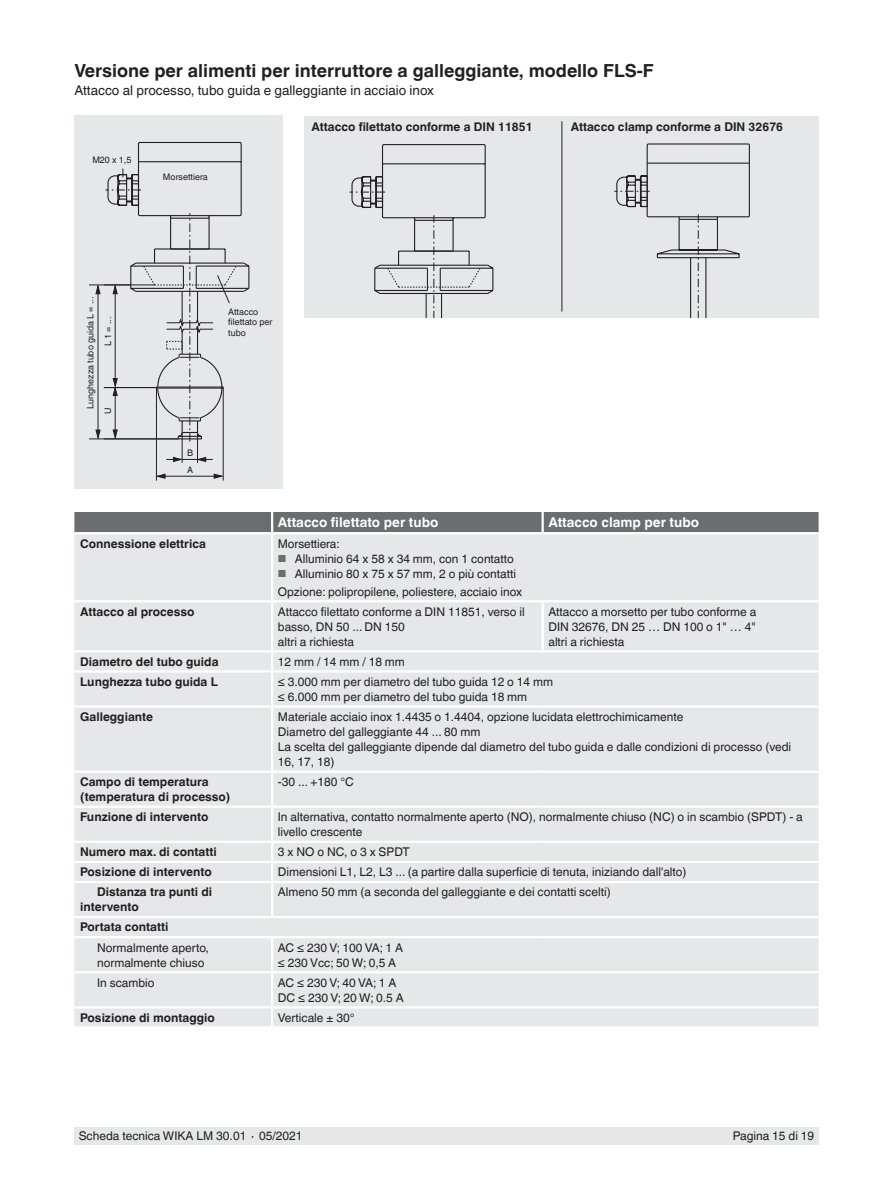
<style>
.page{position:relative;width:893px;height:1188px;background:#fff}
.page>*{position:absolute;margin:0;border:0;box-sizing:border-box;transform-origin:0 0}
.t1{font:700 18px "Helvetica World";color:#231f20}
.t2{font:13.5px "Helvetica World";color:#231f20}
.t3{font:700 13.5px "Helvetica World";color:#fff}
.t4{font:12px/15px "Helvetica World";color:#231f20}
.t5{font:700 12px/15px "Helvetica World";color:#231f20}
.t6{font:9px/10.5px "Helvetica World";color:#231f20}
.s1{font-size:10.2px;color:#6c6d70}
</style>
<div class="page">
<div style="left:74px;top:1128px;width:745px;height:17px;background:#e6e7e9"></div>
<div style="left:74px;top:116px;width:209px;height:373px;background:#e6e7e9"></div>
<div style="left:304px;top:116px;width:515px;height:202px;background:#e6e7e9"></div>
<div style="left:74px;top:512px;width:745px;height:20px;background:#6c6d70"></div>
<div style="left:74px;top:534px;width:745px;height:492px;background:#e6e7e9"></div>
<div style="left:74px;top:673px;width:745px;height:333px;background:#e6e7e9"></div>
<hr style="left:271px;top:512px;width:2px;height:20px;background:#fff">
<hr style="left:541px;top:512px;width:3px;height:20px;background:#fff">
<hr style="left:74px;top:600px;width:198px;height:2px;background:#fff">
<hr style="left:541px;top:602px;width:3px;height:48px;background:#fff">
<hr style="left:74px;top:650px;width:198px;height:2px;background:#fff">
<hr style="left:74px;top:670px;width:198px;height:3px;background:#fff">
<hr style="left:74px;top:705px;width:198px;height:3px;background:#fff">
<hr style="left:74px;top:771px;width:198px;height:2px;background:#fff">
<hr style="left:272px;top:771px;width:271px;height:2px;background:#fff">
<hr style="left:271px;top:773px;width:2px;height:33px;background:#fff">
<hr style="left:543px;top:771px;width:276px;height:2px;background:#fff">
<hr style="left:74px;top:806px;width:198px;height:2px;background:#fff">
<hr style="left:272px;top:806px;width:271px;height:2px;background:#fff">
<hr style="left:271px;top:808px;width:2px;height:33px;background:#fff">
<hr style="left:543px;top:806px;width:276px;height:2px;background:#fff">
<hr style="left:74px;top:841px;width:198px;height:2px;background:#fff">
<hr style="left:74px;top:861px;width:198px;height:2px;background:#fff">
<hr style="left:74px;top:881px;width:198px;height:2px;background:#fff">
<hr style="left:74px;top:971px;width:198px;height:2px;background:#fff">
<hr style="left:74px;top:1006px;width:198px;height:3px;background:#fff">
<hr style="left:74px;top:916px;width:198px;height:2px;background:#fff">
<hr style="left:272px;top:916px;width:271px;height:2px;background:#fff">
<hr style="left:543px;top:916px;width:276px;height:2px;background:#fff">
<hr style="left:74px;top:936px;width:198px;height:2px;background:#fff">
<hr style="left:272px;top:936px;width:271px;height:2px;background:#fff">
<hr style="left:543px;top:936px;width:276px;height:2px;background:#fff">
<hr style="left:271px;top:602px;width:2px;height:48px;background:#fff">
<hr style="left:271px;top:708px;width:2px;height:63px;background:#fff">
<hr style="left:272px;top:841px;width:271px;height:2px;background:#fff">
<hr style="left:543px;top:841px;width:276px;height:2px;background:#fff">
<hr style="left:272px;top:861px;width:271px;height:2px;background:#fff">
<hr style="left:543px;top:861px;width:276px;height:2px;background:#fff">
<hr style="left:272px;top:971px;width:271px;height:2px;background:#fff">
<hr style="left:543px;top:971px;width:276px;height:2px;background:#fff">
<hr style="left:272px;top:1006px;width:271px;height:3px;background:#fff">
<svg style="left:271px;top:1009px;width:2px;height:17px"></svg>
<hr style="left:543px;top:1006px;width:276px;height:3px;background:#fff">
<hr style="left:271px;top:534px;width:2px;height:66px;background:#fff">
<hr style="left:272px;top:600px;width:271px;height:2px;background:#fff">
<hr style="left:543px;top:600px;width:276px;height:2px;background:#fff">
<svg style="left:271px;top:843px;width:2px;height:38px"></svg>
<hr style="left:272px;top:881px;width:271px;height:2px;background:#fff">
<hr style="left:271px;top:883px;width:2px;height:33px;background:#fff">
<hr style="left:543px;top:881px;width:276px;height:2px;background:#fff">
<hr style="left:272px;top:650px;width:271px;height:2px;background:#fff">
<svg style="left:271px;top:652px;width:2px;height:18px"></svg>
<hr style="left:543px;top:650px;width:276px;height:2px;background:#fff">
<hr style="left:272px;top:670px;width:271px;height:3px;background:#fff">
<hr style="left:271px;top:673px;width:2px;height:32px;background:#fff">
<hr style="left:543px;top:670px;width:276px;height:3px;background:#fff">
<hr style="left:272px;top:705px;width:271px;height:3px;background:#fff">
<hr style="left:543px;top:705px;width:276px;height:3px;background:#fff">
<hr style="left:271px;top:938px;width:2px;height:33px;background:#fff">
<hr style="left:271px;top:973px;width:2px;height:33px;background:#fff">
<svg style="left:614px;top:143px;width:136px;height:175px"></svg>
<hr style="left:158px;top:476px;width:63px;height:1px;background:#231f20">
<svg style="left:214px;top:474px;width:8px;height:5px"></svg>
<svg style="left:157px;top:474px;width:9px;height:5px"></svg>
<hr style="left:223px;top:388px;width:1px;height:93px;background:#231f20">
<hr style="left:156px;top:388px;width:1px;height:93px;background:#231f20">
<hr style="left:197px;top:432px;width:1px;height:31px;background:#231f20">
<hr style="left:182px;top:432px;width:1px;height:31px;background:#231f20">
<svg style="left:166px;top:457px;width:47px;height:5px"></svg>
<hr style="left:89px;top:439px;width:89px;height:1px;background:#231f20">
<hr style="left:89px;top:285px;width:42px;height:1px;background:#231f20">
<svg style="left:95px;top:141px;width:155px;height:301px"></svg>
<svg style="left:349px;top:144px;width:145px;height:174px"></svg>
<hr style="left:561px;top:121px;width:1px;height:191px;background:#231f20">
<h1 class="t1" style="left:74px;top:60px;width:581px">Versione per alimenti per interruttore a galleggiante, modello FLS-F</h1>
<p class="t2" style="left:74px;top:83px;width:361px">Attacco al processo, tubo guida e galleggiante in acciaio inox</p>
<p class="t6" style="left:92px;top:155px;width:41px">M20 x 1,5</p>
<p class="t6" style="left:163px;top:172px;width:46px">Morsettiera</p>
<p class="t5" style="left:311px;top:120px;width:223px">Attacco filettato conforme a DIN 11851</p>
<p class="t5" style="left:571px;top:119px;width:214px">Attacco clamp conforme a DIN 32676</p>
<p class="t6" style="left:81px;top:346px;width:51px;line-height:18px;text-indent:-63px;rotate:-90deg">Lunghezza tubo guida L = ...<br>L 1 = ...</p>
<p class="t6" style="left:103px;top:414px;width:8px;rotate:-90deg">U</p>
<p class="t6" style="left:228px;top:307px;width:46px">Attacco filettato per tubo</p>
<p class="t6" style="left:187px;top:445px;width:8px;line-height:17px">B<br>A</p>
<p class="t3" style="left:278px;top:515px;width:162px">Attacco filettato per tubo</p>
<p class="t3" style="left:548px;top:515px;width:152px">Attacco clamp per tubo</p>
<p class="t5" style="left:80px;top:536px;width:127px">Connessione elettrica</p>
<p class="t4" style="left:278px;top:536px;width:63px">Morsettiera:</p>
<p class="t4" style="left:278px;top:551px;width:237px"><span class="s1">■</span> Alluminio 64 x 58 x 34 mm, con 1 contatto</p>
<p class="t4" style="left:278px;top:564px;width:246px;line-height:18px"><span class="s1">■</span> Alluminio 80 x 75 x 57 mm, 2 o più contatti<br>Opzione: polipropilene, poliestere, acciaio inox</p>
<p class="t5" style="left:80px;top:604px;width:116px">Attacco al processo</p>
<p class="t4" style="left:278px;top:604px;width:248px">Attacco filettato conforme a DIN 11851, verso il basso, DN 50 ... DN 150<br>altri a richiesta</p>
<p class="t4" style="left:548px;top:604px;width:209px;text-align:justify">Attacco a morsetto per tubo conforme a DIN 32676, DN 25 … DN 100 o 1" … 4" altri a richiesta</p>
<p class="t5" style="left:80px;top:654px;width:140px">Diametro del tubo guida</p>
<p class="t4" style="left:278px;top:654px;width:128px">12 mm / 14 mm / 18 mm</p>
<p class="t5" style="left:80px;top:674px;width:139px">Lunghezza tubo guida L</p>
<p class="t4" style="left:278px;top:674px;width:277px">≤ 3.000 mm per diametro del tubo guida 12 o 14 mm ≤ 6.000 mm per diametro del tubo guida 18 mm</p>
<p class="t5" style="left:80px;top:709px;width:74px">Galleggiante</p>
<p class="t4" style="left:278px;top:709px;width:515px">Materiale acciaio inox 1.4435 o 1.4404, opzione lucidata elettrochimicamente<br>Diametro del galleggiante 44 ... 80 mm<br>La scelta del galleggiante dipende dal diametro del tubo guida e dalle condizioni di processo (vedi 16, 17, 18)</p>
<p class="t5" style="left:80px;top:774px;width:152px">Campo di temperatura (temperatura di processo)</p>
<p class="t4" style="left:278px;top:774px;width:77px">-30 ... +180 °C</p>
<p class="t5" style="left:80px;top:809px;width:130px">Funzione di intervento</p>
<p class="t4" style="left:278px;top:809px;width:526px">In alternativa, contatto normalmente aperto (NO), normalmente chiuso (NC) o in scambio (SPDT) - a livello crescente</p>
<p class="t5" style="left:80px;top:845px;width:138px">Numero max. di contatti</p>
<p class="t4" style="left:278px;top:845px;width:133px">3 x NO o NC, o 3 x SPDT</p>
<p class="t5" style="left:80px;top:865px;width:133px">Posizione di intervento</p>
<p class="t4" style="left:278px;top:865px;width:410px">Dimensioni L1, L2, L3 ... (a partire dalla superficie di tenuta, iniziando dall'alto)</p>
<p class="t5" style="left:80px;top:885px;width:134px;text-indent:17px">Distanza tra punti di intervento</p>
<p class="t4" style="left:278px;top:885px;width:334px">Almeno 50 mm (a seconda del galleggiante e dei contatti scelti)</p>
<p class="t5" style="left:80px;top:920px;width:90px">Portata contatti</p>
<p class="t4" style="left:97px;top:940px;width:113px">Normalmente aperto, normalmente chiuso</p>
<p class="t4" style="left:278px;top:940px;width:127px">AC ≤ 230 V; 100 VA; 1 A ≤ 230 Vcc; 50 W; 0,5 A</p>
<p class="t4" style="left:97px;top:975px;width:59px">In scambio</p>
<p class="t4" style="left:278px;top:975px;width:127px">AC ≤ 230 V; 40 VA; 1 A<br>DC ≤ 230 V; 20 W; 0.5 A</p>
<p class="t5" style="left:80px;top:1010px;width:136px">Posizione di montaggio</p>
<p class="t4" style="left:278px;top:1010px;width:78px">Verticale ± 30°</p>
<p class="t4" style="left:79px;top:1129px;width:225px">Scheda tecnica WIKA LM 30.01 ∙ 05/2021</p>
<p class="t4" style="left:733px;top:1129px;width:83px">Pagina 15 di 19</p>
</div>
